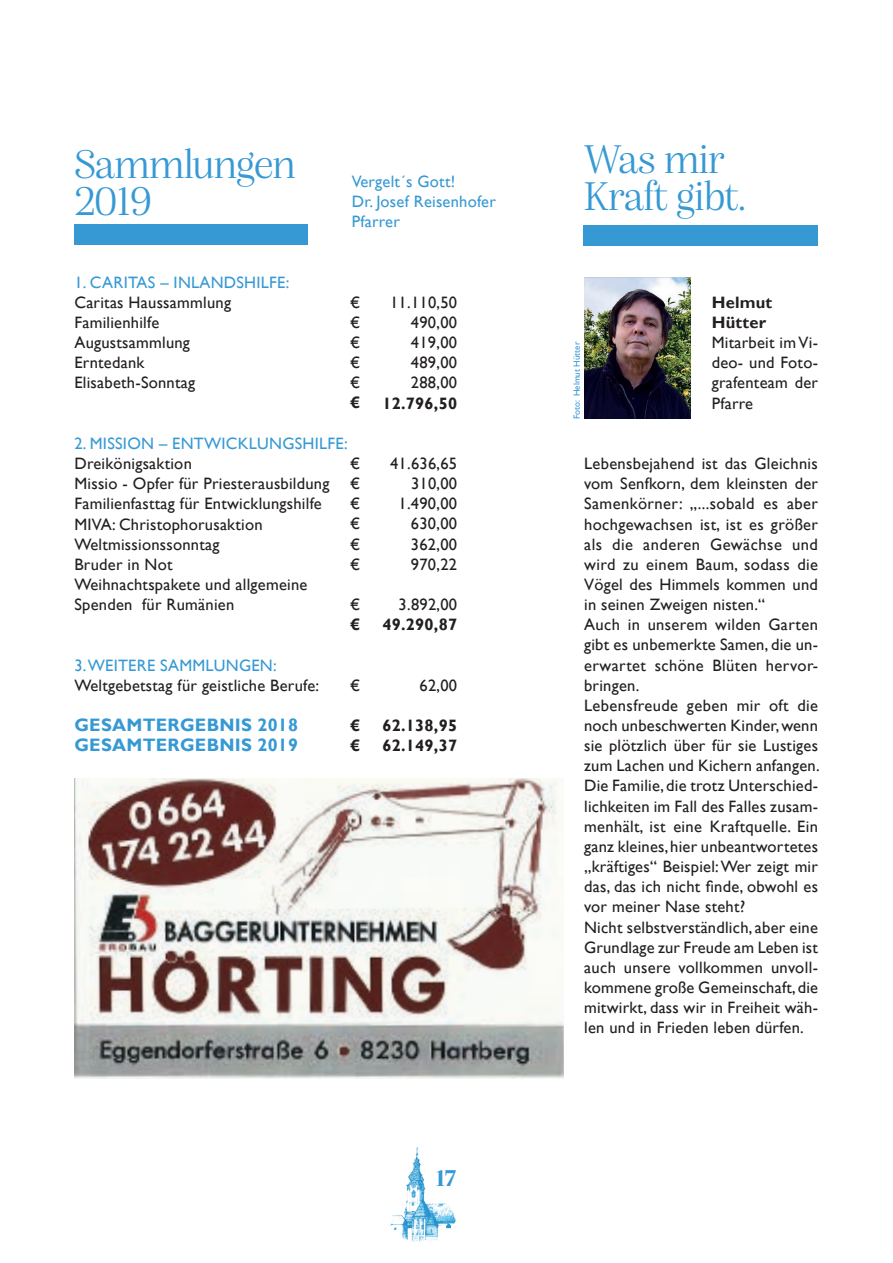
<style>
.page{position:relative;width:893px;height:1263px;background:#fff}
.page>*{position:absolute;margin:0;border:0;box-sizing:border-box;transform-origin:0 0}
.t1{font:300 42px/37.5px "Alga";letter-spacing:-.005em;color:#3799d4}
.t2{font:700 24px "Alga";color:#3799d4}
.t3{font:700 18px/20.1px "Gill Sans";letter-spacing:.015em;color:#3799d4}
.t4{font:16.5px/20.1px "Gill Sans";letter-spacing:.015em;color:#231f20;text-align:justify}
.t5{font:16.5px/20.1px "Gill Sans";letter-spacing:.015em;color:#3799d4}
.t6{font:700 16.5px/20.1px "Gill Sans";letter-spacing:.015em;color:#231f20}
.t7{font:9px "Gill Sans";color:#3799d4}
</style>
<div class="page">
<img style="left:389px;top:1147px;width:67px;height:95px">
<img style="left:74px;top:778px;width:489px;height:300px">
<div style="left:74px;top:225px;width:234px;height:20px;background:#3799d4"></div>
<div style="left:583px;top:225px;width:235px;height:20px;background:#3799d4"></div>
<img style="left:584px;top:277px;width:106px;height:142px">
<h1 class="t1" style="left:74px;top:141px;width:223px">Sammlungen<br>2019</h1>
<p class="t5" style="left:74px;top:272px;width:216px">1. CARITAS – INLANDSHILFE:</p>
<p class="t4" style="left:74px;top:293px;width:158px;text-align:left">Caritas Haussammlung<br>Familienhilfe<br>Augustsammlung<br>Erntedank<br>Elisabeth-Sonntag</p>
<p class="t5" style="left:352px;top:171px;width:146px">Vergelt´s Gott!<br>Dr. Josef Reisenhofer<br>Pfarrer</p>
<p class="t4" style="left:350px;top:292px;width:12px">€ € € € €</p>
<p class="t6" style="left:350px;top:393px;width:12px">€</p>
<p class="t4" style="left:411px;top:292px;width:48px;text-indent:-21px">11.110,50<br>490,00<br>419,00<br>489,00<br>288,00</p>
<p class="t6" style="left:382px;top:393px;width:76px">12.796,50</p>
<p class="t5" style="left:74px;top:434px;width:275px">2. MISSION – ENTWICKLUNGSHILFE:</p>
<p class="t4" style="left:74px;top:454px;width:257px;text-align:left">Dreikönigsaktion<br>Missio - Opfer für Priesterausbildung<br>Familienfasttag für Entwicklungshilfe<br>MIVA: Christophorusaktion<br>Weltmissionssonntag<br>Bruder in Not<br>Weihnachtspakete und allgemeine<br>Spenden für Rumänien</p>
<p class="t4" style="left:350px;top:454px;width:12px">€ € € € € €</p>
<p class="t4" style="left:350px;top:595px;width:12px">€</p>
<p class="t6" style="left:350px;top:615px;width:12px">€</p>
<p class="t4" style="left:390px;top:454px;width:68px;text-align:right">41.636,65<br>310,00<br>1.490,00<br>630,00<br>362,00<br>970,22</p>
<p class="t4" style="left:399px;top:595px;width:60px">3.892,00</p>
<p class="t6" style="left:382px;top:615px;width:76px">49.290,87</p>
<p class="t5" style="left:74px;top:655px;width:204px">3. WEITERE SAMMLUNGEN:</p>
<p class="t4" style="left:74px;top:675px;width:246px">Weltgebetstag für geistliche Berufe:</p>
<p class="t3" style="left:74px;top:715px;width:225px">GESAMTERGEBNIS 2018<br>GESAMTERGEBNIS 2019</p>
<p class="t4" style="left:350px;top:675px;width:12px">€</p>
<p class="t6" style="left:350px;top:716px;width:12px">€ €</p>
<p class="t4" style="left:419px;top:675px;width:39px">62,00</p>
<p class="t6" style="left:382px;top:716px;width:76px">62.138,95<br>62.149,37</p>
<h2 class="t2" style="left:436px;top:1159px;width:22px">17</h2>
<h1 class="t1" style="left:584px;top:136px;width:163px">Was mir<br>Kraft gibt.</h1>
<p class="t7" style="left:572px;top:419px;width:79px;rotate:-90deg">Foto: Helmut Hütter</p>
<p class="t6" style="left:712px;top:293px;width:62px">Helmut<br>Hütter</p>
<p class="t4" style="left:712px;top:333px;width:108px">Mitarbeit im Vi&shy;deo- und Foto&shy;grafenteam der Pfarre</p>
<p class="t4" style="left:584px;top:454px;width:237px;text-align:left">Lebensbejahend ist das Gleichnis vom Senfkorn, dem kleinsten der<br>Samenkörner: „...sobald es aber hochgewachsen ist, ist es größer als die anderen Gewächse und wird zu einem Baum, sodass die<br>Vögel des Himmels kommen und in seinen Zweigen nisten.“<br>Auch in unserem wilden Garten gibt es unbemerkte Samen, die un&shy;erwartet schöne Blüten hervor&shy;bringen.<br>Lebensfreude geben mir oft die noch unbeschwerten Kinder, wenn sie plötzlich über für sie Lustiges zum Lachen und Kichern anfangen.<br>Die Familie, die trotz Unterschied&shy;lichkeiten im Fall des Falles zusam&shy;menhält, ist eine Kraftquelle. Ein ganz kleines, hier unbeantwortetes „kräftiges“ Beispiel: Wer zeigt mir das, das ich nicht finde, obwohl es vor meiner Nase steht?<br>Nicht selbstverständlich, aber eine<br>Grundlage zur Freude am Leben ist auch unsere vollkommen unvoll&shy;kommene große Gemeinschaft, die mitwirkt, dass wir in Freiheit wäh&shy;len und in Frieden leben dürfen.</p>
</div>
